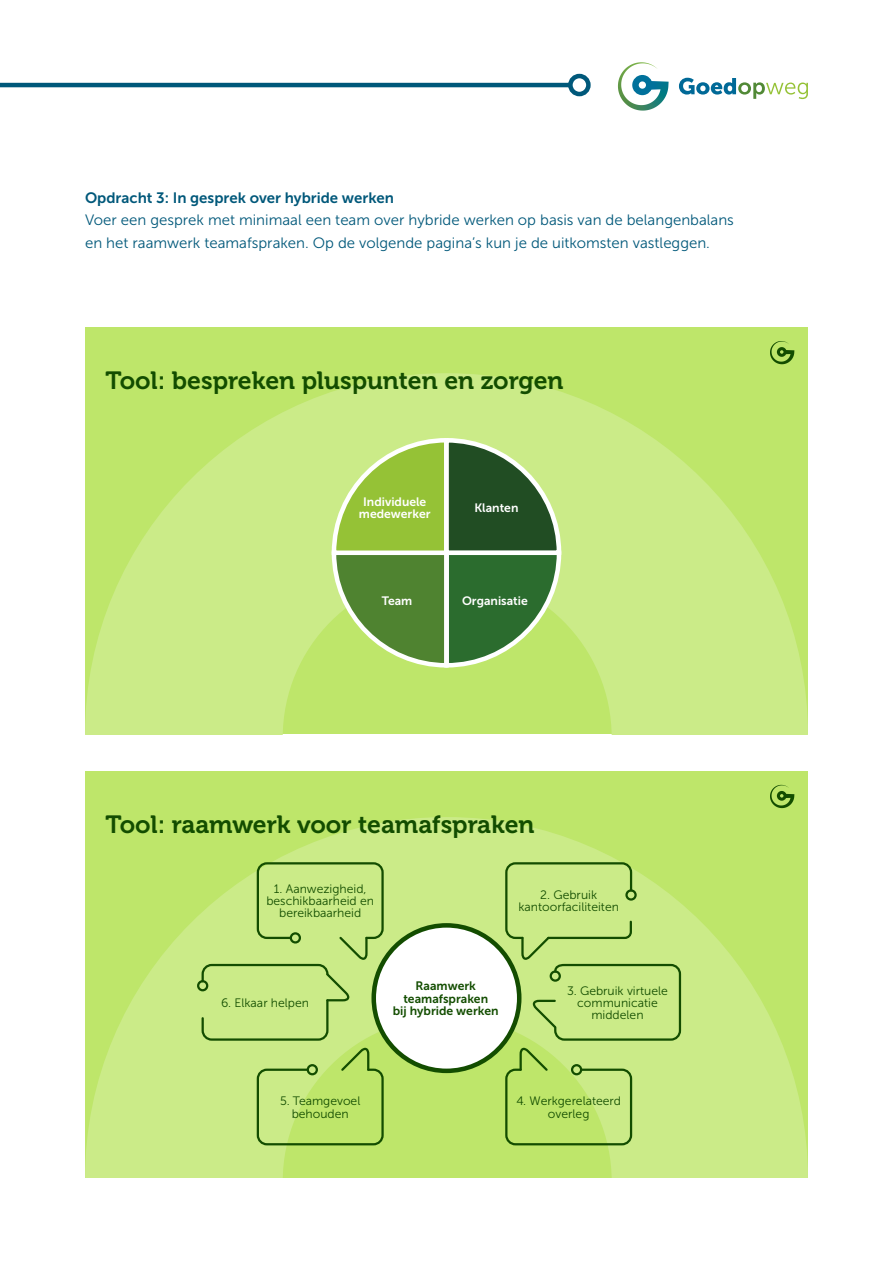
<style>
.page{position:relative;width:893px;height:1263px;background:#fff}
.page>*{position:absolute;margin:0;border:0;box-sizing:border-box;transform-origin:0 0}
.t1{font:24.9px "Museo 700";color:#134d00}
.t2{font:15px/22.5px "Museo Sans 300";color:#00587a}
.t3{font:15px "Museo Sans 700";color:#00587a}
.t4{font:12.15px/12.1px "Museo Sans 300";color:#134d00;text-align:center}
.t5{font:12.15px/12.1px "Museo Sans 700";color:#fff;text-align:center}
.t6{font:12.15px/12.1px "Museo Sans 700";color:#134d00;text-align:center}
</style>
<div class="page">
<hr style="left:0;top:83px;width:570px;height:4px;background:#00587a">
<div style="left:568px;top:74px;width:23px;height:22px;border:4px solid #00587a;border-radius:50%"></div>
<svg style="left:679px;top:78px;width:129px;height:21px"></svg>
<svg style="left:618px;top:62px;width:51px;height:49px"></svg>
<div style="left:85px;top:327px;width:723px;height:407px;background:#bee66a"></div>
<svg style="left:85px;top:373px;width:723px;height:361px;fill:#cbeb88"></svg>
<svg style="left:770px;top:341px;width:24px;height:23px"></svg>
<div style="left:85px;top:771px;width:723px;height:407px;background:#bee66a"></div>
<svg style="left:85px;top:817px;width:723px;height:361px;fill:#cbeb88"></svg>
<div style="left:374px;top:925px;width:145px;height:146px;background:#fff;border-radius:50%"></div>
<div style="left:371px;top:923px;width:150px;height:150px;border:5px solid #134d00;border-radius:50%"></div>
<div style="left:257px;top:862px;width:127px;height:77px;border:2px solid #134d00;border-radius:9px"></div>
<div style="left:290px;top:932px;width:11px;height:11px;border:2px solid #134d00;border-radius:50%"></div>
<div style="left:505px;top:1068px;width:127px;height:77px;border:2px solid #134d00;border-radius:9px"></div>
<div style="left:571px;top:1064px;width:11px;height:11px;border:2px solid #134d00;border-radius:50%"></div>
<svg style="left:504px;top:861px;width:178px;height:212px;background:#bee07e"></svg>
<div style="left:257px;top:1068px;width:127px;height:77px;border:2px solid #134d00;border-radius:9px"></div>
<div style="left:307px;top:1064px;width:11px;height:11px;border:2px solid #134d00;border-radius:50%"></div>
<svg style="left:200px;top:935px;width:170px;height:138px;background:#bfe17e"></svg>
<div style="left:197px;top:980px;width:11px;height:11px;border:2px solid #134d00;border-radius:50%"></div>
<svg style="left:770px;top:785px;width:24px;height:23px"></svg>
<svg style="left:329px;top:436px;width:235px;height:234px;background:#7ba655"></svg>
<p class="t3" style="left:85px;top:189px;width:311px">Opdracht 3: In gesprek over hybride werken</p>
<p class="t2" style="left:85px;top:209px;width:650px">Voer een gesprek met minimaal een team over hybride werken op basis van de belangenbalans en het raamwerk teamafspraken. Op de volgende pagina’s kun je de uitkomsten vastleggen.</p>
<h1 class="t1" style="left:105px;top:366px;width:460px">Tool: bespreken pluspunten en zorgen</h1>
<p class="t5" style="left:359px;top:496px;width:73px">Individuele medewerker</p>
<p class="t5" style="left:474px;top:502px;width:46px">Klanten</p>
<p class="t5" style="left:382px;top:594px;width:32px">Team</p>
<p class="t5" style="left:462px;top:594px;width:67px">Organisatie</p>
<h1 class="t1" style="left:105px;top:810px;width:431px">Tool: raamwerk voor teamafspraken</h1>
<p class="t4" style="left:266px;top:883px;width:109px">1. Aanwezigheid, beschikbaarheid en bereikbaarheid</p>
<p class="t4" style="left:518px;top:889px;width:102px">2. Gebruik kantoorfaciliteiten</p>
<p class="t4" style="left:221px;top:997px;width:89px">6. Elkaar helpen</p>
<p class="t4" style="left:280px;top:1095px;width:82px">5. Teamgevoel behouden</p>
<p class="t6" style="left:393px;top:980px;width:107px">Raamwerk teamafspraken<br>bij hybride werken</p>
<p class="t4" style="left:567px;top:984px;width:102px">3. Gebruik virtuele communicatie middelen</p>
<p class="t4" style="left:516px;top:1095px;width:106px">4. Werkgerelateerd overleg</p>
</div>
